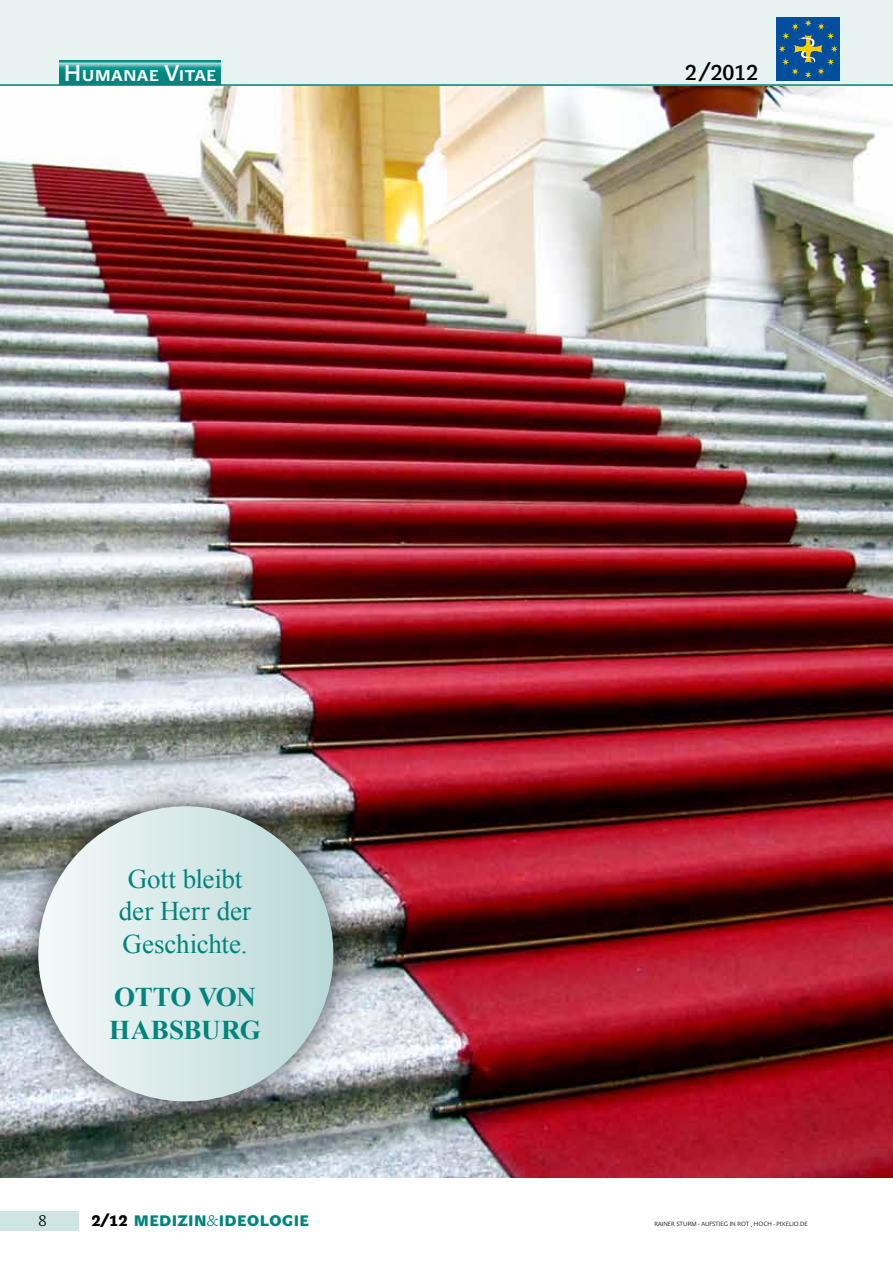
<style>
.page{position:relative;width:893px;height:1263px;background:#fff}
.page>*{position:absolute;margin:0;border:0;box-sizing:border-box;transform-origin:0 0}
.t1{font:27px/32.4px "Times New Roman";letter-spacing:-.005em;color:#00847d;text-align:center}
.t2{font:700 27px/32.4px "Times New Roman";letter-spacing:-.015em;color:#00847d}
.t3{font:22.5px "John Sans Medium Pro";letter-spacing:.02em;color:#fff}
.t4{font:21px "John Sans Medium Pro";color:#000}
.t5{font:15px "John Sans Black Pro";letter-spacing:.015em;color:#00847d}
.t6{font:15px "John Sans Lite Pro";color:#000}
.t7{font:6px "John Sans Lite Pro";color:#000}
.s1{color:#000}
.s2{font-family:"John Sans Lite Pro"}
</style>
<div class="page">
<div style="left:0;top:0;width:893px;height:86px;background:#e7f2f1"></div>
<hr style="left:0;top:84px;width:893px;height:2px;background:#00847d">
<div style="left:0;top:1211px;width:79px;height:19px;background:#cfe5e4"></div>
<div style="left:777px;top:17px;width:63px;height:63px;background:#004e9e"></div>
<svg style="left:779px;top:19px;width:59px;height:59px"></svg>
<svg style="left:60px;top:61px;width:161px;height:23px;background:#1a948f"></svg>
<img style="left:0;top:86px;width:893px;height:1092px">
<div style="left:10px;top:778px;width:352px;height:351px;background:#000;opacity:.7"></div>
<div style="left:38px;top:806px;width:295px;height:295px;background:linear-gradient(to right,#f4f8f8,#b8d8d7);border-radius:148px"></div>
<h2 class="t3" style="left:64px;top:60px;width:154px">Humanae Vitae</h2>
<h3 class="t4" style="left:685px;top:61px;width:75px">2/2012</h3>
<h1 class="t1" style="left:119px;top:862px;width:134px">Gott bleibt der Herr der<br>Geschichte.</h1>
<h1 class="t2" style="left:109px;top:980px;width:153px">OTTO VON<br>HABSBURG</h1>
<h3 class="t6" style="left:38px;top:1212px;width:10px">8</h3>
<h3 class="t5" style="left:91px;top:1212px;width:219px"><span class="s1">2/12</span> MEDIZIN<span class="s2">&amp;</span>I DEOLOGIE</h3>
<p class="t7" style="left:654px;top:1220px;width:155px">RAINER STURM - AUFSTIEG IN ROT _ HOCH - PIXELIO.DE</p>
</div>
